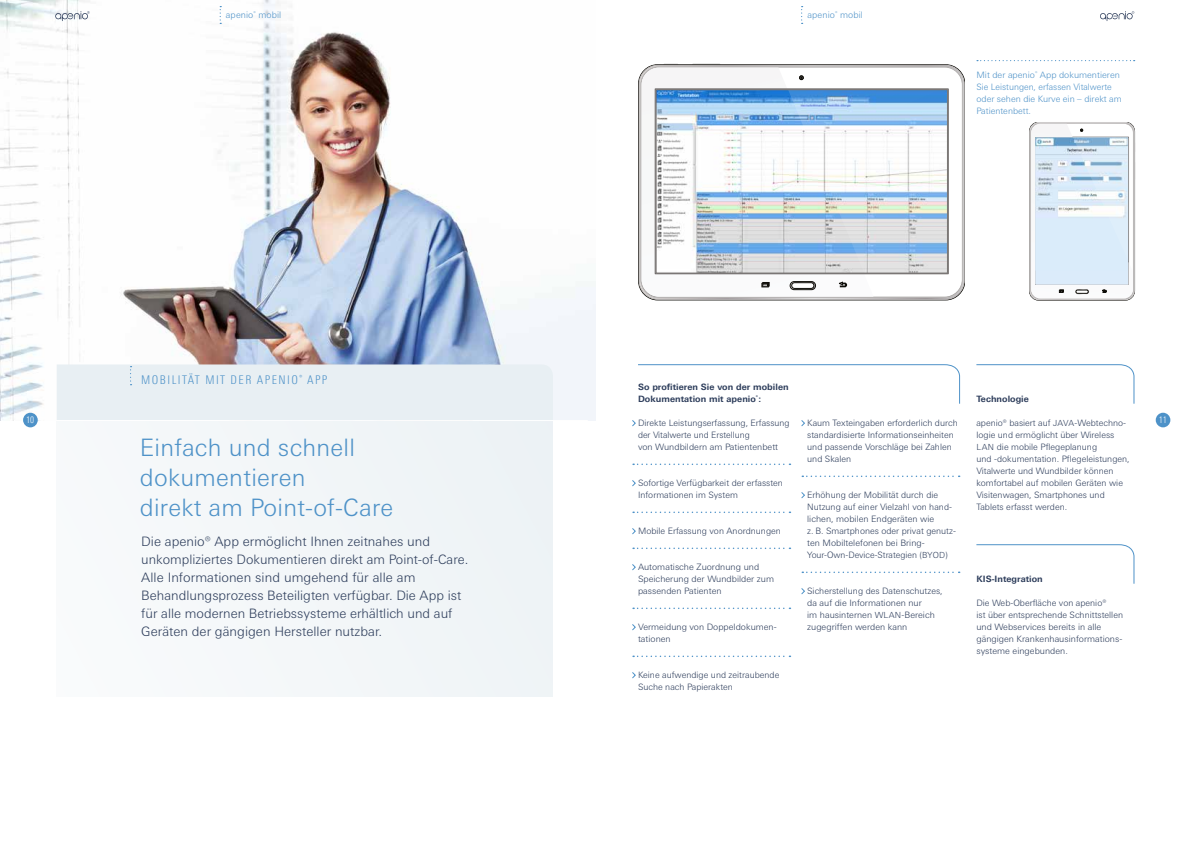
<style>
.page{position:relative;width:1191px;height:842px;background:#fff}
.page>*{position:absolute;margin:0;border:0;box-sizing:border-box;transform-origin:0 0}
.t1{font:300 24px/30px "Linotype Univers Basic";letter-spacing:.01em;color:#4e92c8}
.t2{font:300 13px/18px "Linotype Univers Basic";color:#2d3d5b}
.t3{font:300 12px "Linotype Univers 320 Cn";letter-spacing:.12em;color:#4e92c8}
.t4{font:300 9.1px "Linotype Univers 320 Cn";color:#fff}
.t5{font:300 9px "Linotype Univers Basic";letter-spacing:.01em;color:#4e92c8}
.t6{font:300 8.8px/12px "Linotype Univers Basic";color:#2d3d5b}
.t7{font:300 8.8px/12px "Linotype Univers Basic";color:#4e92c8}
.t8{font:700 8.8px/12px "Linotype Univers 630";letter-spacing:.005em;color:#2d3d5b}
.s1{font-size:8.4px}
</style>
<div class="page">
<img style="left:0;top:0;width:595px;height:420px">
<svg style="left:632px;top:420px;width:4px;height:7px"></svg>
<svg style="left:633px;top:464px;width:157px;height:1px"></svg>
<svg style="left:632px;top:480px;width:4px;height:7px"></svg>
<svg style="left:633px;top:512px;width:157px;height:1px"></svg>
<svg style="left:632px;top:528px;width:4px;height:7px"></svg>
<svg style="left:633px;top:548px;width:157px;height:1px"></svg>
<svg style="left:632px;top:564px;width:4px;height:7px"></svg>
<svg style="left:633px;top:608px;width:157px;height:1px"></svg>
<svg style="left:632px;top:624px;width:4px;height:7px"></svg>
<svg style="left:633px;top:656px;width:157px;height:1px"></svg>
<svg style="left:632px;top:672px;width:4px;height:7px"></svg>
<svg style="left:801px;top:420px;width:4px;height:7px"></svg>
<svg style="left:802px;top:476px;width:157px;height:1px"></svg>
<svg style="left:801px;top:492px;width:4px;height:7px"></svg>
<svg style="left:802px;top:572px;width:157px;height:1px"></svg>
<svg style="left:801px;top:588px;width:4px;height:7px"></svg>
<div style="left:23px;top:413px;width:15px;height:14px;background:#4e92c8;border-radius:50%"></div>
<div style="left:1155px;top:413px;width:15px;height:14px;background:#4e92c8;border-radius:50%"></div>
<svg style="left:220px;top:6px;width:1px;height:18px"></svg>
<svg style="left:55px;top:11px;width:35px;height:10px"></svg>
<svg style="left:1100px;top:11px;width:34px;height:10px"></svg>
<div style="left:57px;top:420px;width:496px;height:276px;background:#f3f6f8"></div>
<div style="left:57px;top:364px;width:496px;height:56px;background:#e8eff3"></div>
<svg style="left:977px;top:60px;width:157px;height:1px"></svg>
<svg style="left:638px;top:364px;width:322px;height:40px"></svg>
<svg style="left:976px;top:364px;width:158px;height:40px"></svg>
<hr style="left:51px;top:420px;width:537px;height:1px;background:#fff">
<svg style="left:976px;top:544px;width:158px;height:40px"></svg>
<svg style="left:1029px;top:122px;width:106px;height:178px"></svg>
<svg style="left:663px;top:64px;width:15px;height:1px"></svg>
<hr style="left:692px;top:64px;width:28px;height:2px;background:#a29f9d">
<div style="left:639px;top:65px;width:325px;height:234px;border:1px solid #bdbaba;border-radius:19px"></div>
<svg style="left:873px;top:68px;width:89px;height:229px"></svg>
<svg style="left:641px;top:68px;width:232px;height:229px"></svg>
<div style="left:790px;top:281px;width:25px;height:9px;border:1px solid #0f0e09;border-radius:4px"></div>
<div style="left:791px;top:283px;width:23px;height:5px;background:#fff;border-radius:3px"></div>
<div style="left:791px;top:283px;width:23px;height:5px;border:1px solid #0f0e09;border-radius:3px"></div>
<svg style="left:762px;top:282px;width:7px;height:5px"></svg>
<svg style="left:838px;top:282px;width:8px;height:5px"></svg>
<img style="left:656px;top:90px;width:123px;height:183px">
<svg style="left:779px;top:90px;width:168px;height:183px"></svg>
<p class="t5" style="left:226px;top:9px;width:57px">apenio<sup>®</sup> mobil</p>
<p class="t5" style="left:807px;top:9px;width:57px">apenio<sup>®</sup> mobil</p>
<p class="t7" style="left:976px;top:69px;width:147px">Mit der apenio<sup>®</sup> App dokumentieren<br>Sie Leistungen, erfassen Vitalwerte oder sehen die Kurve ein – direkt am<br>Patientenbett.</p>
<h3 class="t3" style="left:141px;top:373px;width:188px">MOBILITÄT MIT DER APENIO<sup>®</sup> APP</h3>
<p class="t8" style="left:638px;top:381px;width:152px">So profitieren Sie von der mobilen<br>Dokumentation mit apenio<sup>®</sup>:</p>
<p class="t6" style="left:638px;top:417px;width:153px">Direkte Leistungserfassung, Erfassung der Vitalwerte und Erstellung<br>von Wundbildern am Patientenbett</p>
<p class="t6" style="left:638px;top:477px;width:146px">Sofortige Verfügbarkeit der erfassten<br>Informationen im System</p>
<p class="t6" style="left:638px;top:525px;width:144px">Mobile Erfassung von Anordnungen</p>
<p class="t6" style="left:638px;top:561px;width:138px">Automatische Zuordnung und<br>Speicherung der Wundbilder zum passenden Patienten</p>
<p class="t6" style="left:638px;top:621px;width:140px">Vermeidung von Doppeldokumen&shy;tationen</p>
<p class="t6" style="left:638px;top:669px;width:143px">Keine aufwendige und zeitraubende<br>Suche nach Papierakten</p>
<p class="t8" style="left:976px;top:393px;width:54px">Technologie</p>
<p class="t6" style="left:976px;top:417px;width:155px">apenio® basiert auf <span class="s1">JAVA</span>-Webtechno&shy;logie und ermöglicht über Wireless <span class="s1">LAN</span> die mobile Pflegeplanung<br>und -dokumentation. Pflegeleistungen, Vitalwerte und Wundbilder können komfortabel auf mobilen Geräten wie Visitenwagen, Smartphones und Tablets erfasst werden.</p>
<p class="t4" style="left:26px;top:414px;width:9px">10</p>
<p class="t4" style="left:1158px;top:415px;width:9px">11</p>
<p class="t6" style="left:807px;top:417px;width:152px">Kaum Texteingaben erforderlich durch standardisierte Informationseinheiten und passende Vorschläge bei Zahlen und Skalen</p>
<p class="t6" style="left:807px;top:489px;width:150px">Erhöhung der Mobilität durch die Nutzung auf einer Vielzahl von hand&shy;lichen, mobilen Endgeräten wie<br>z. B. Smartphones oder privat genutz&shy;ten Mobiltelefonen bei Bring-Your-Own-Device-Strategien (<span class="s1">BYOD</span>)</p>
<p class="t6" style="left:807px;top:585px;width:137px">Sicherstellung des Datenschutzes, da auf die Informationen nur<br>im hausinternen <span class="s1">WLAN</span>-Bereich zugegriffen werden kann</p>
<h1 class="t1" style="left:140px;top:432px;width:255px">Einfach und schnell dokumentieren<br>direkt am Point-of-Care</h1>
<p class="t2" style="left:141px;top:532px;width:328px">Die apenio® App ermöglicht Ihnen zeitnahes und unkompliziertes Dokumentieren direkt am Point-of-Care.<br>Alle Informationen sind umgehend für alle am Behandlungsprozess Beteiligten verfügbar. Die App ist für alle modernen Betriebssysteme erhältlich und auf Geräten der gängigen Hersteller nutzbar.</p>
<p class="t8" style="left:976px;top:573px;width:68px">KIS-Integration</p>
<p class="t6" style="left:976px;top:597px;width:148px">Die Web-Oberfläche von apenio®<br>ist über entsprechende Schnittstellen und Webservices bereits in alle gängigen Krankenhausinformations&shy;systeme eingebunden.</p>
</div>
